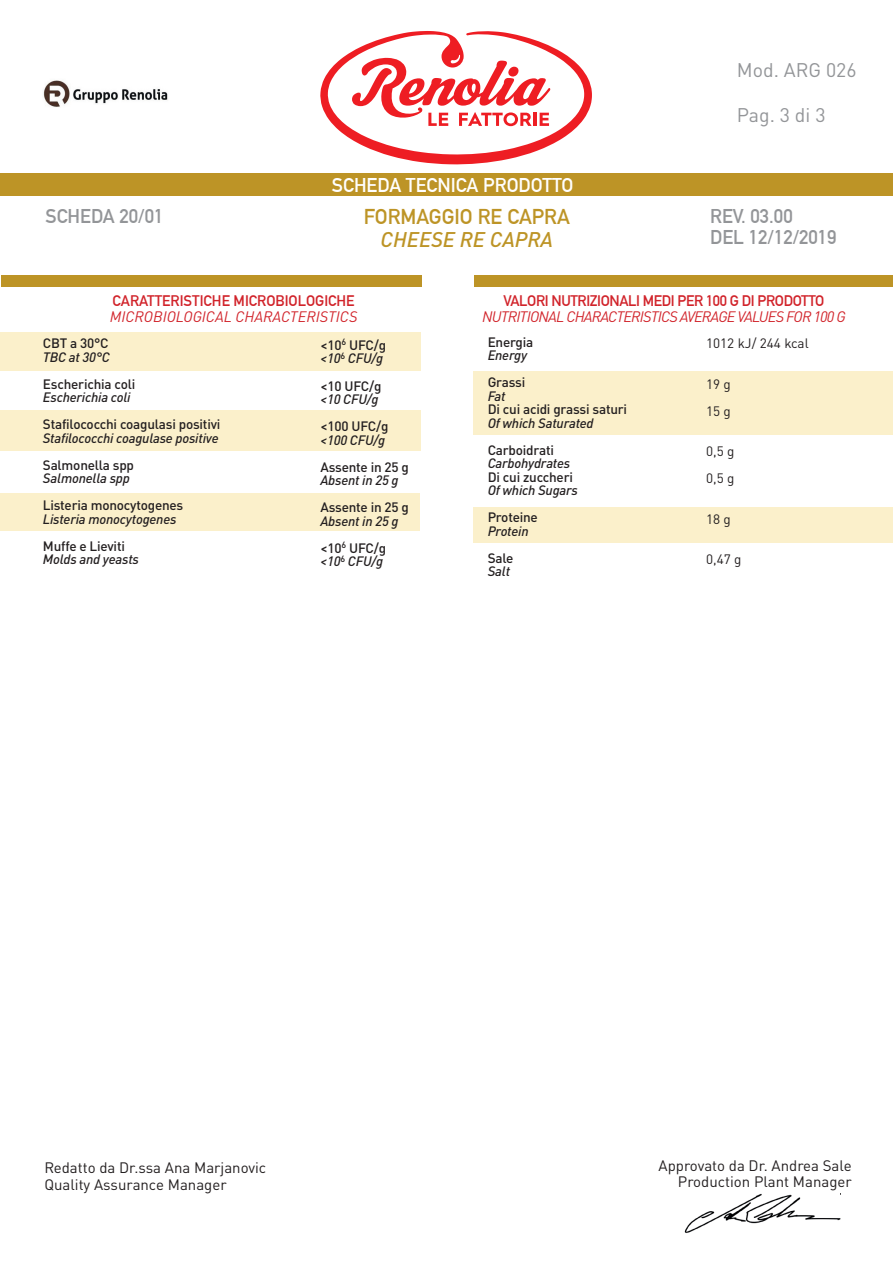
<style>
.page{position:relative;width:893px;height:1263px;background:#fff}
.page>*{position:absolute;margin:0;border:0;box-sizing:border-box;transform-origin:0 0}
.t1{font:700 21px "DIN Alternate";color:#bd9426}
.t2{font:italic 500 21px "DIN Pro";color:#bd9426}
.t3{font:700 19.5px/21px "DIN Alternate";color:#939598}
.t4{font:700 19.5px "DIN Alternate";color:#fff}
.t5{font:19.5px "DIN Pro";color:#939598}
.t6{font:15px/16.5px "DIN Pro";color:#231f20;text-align:right}
.t7{font:italic 15px "DIN Pro";letter-spacing:-.05em;color:#d1232a}
.t8{font:700 15px "DIN Alternate";letter-spacing:-.025em;color:#d1232a}
.t9{font:700 15px "DIN Alternate";color:#d1232a}
.t10{font:italic 15px "DIN Pro";color:#d1232a}
.t11{font:500 13.5px/13.5px "DIN Pro";letter-spacing:-.015em;color:#231f20}
.t12{font:italic 500 13.5px/27px "DIN Pro";letter-spacing:-.015em;color:#231f20}
.t13{font:13.5px/27px "DIN Pro";color:#231f20}
.s1{font-style:italic}
.s2{font-style:normal}
</style>
<div class="page">
<div style="left:0;top:333px;width:420px;height:38px;background:#fbf0cb"></div>
<div style="left:0;top:411px;width:420px;height:40px;background:#fbf0cb"></div>
<div style="left:0;top:493px;width:420px;height:38px;background:#fbf0cb"></div>
<div style="left:474px;top:371px;width:419px;height:64px;background:#fbf0cb"></div>
<div style="left:474px;top:507px;width:419px;height:35px;background:#fbf0cb"></div>
<svg style="left:320px;top:31px;width:272px;height:134px"></svg>
<img style="left:684px;top:1194px;width:156px;height:39px">
<svg style="left:831px;top:1194px;width:9px;height:3px"></svg>
<div style="left:0;top:173px;width:893px;height:23px;background:#bd9426"></div>
<img style="left:43px;top:80px;width:125px;height:27px">
<div style="left:1px;top:275px;width:420px;height:11px;background:#bd9426"></div>
<div style="left:474px;top:275px;width:419px;height:11px;background:#bd9426"></div>
<h2 class="t4" style="left:332px;top:170px;width:243px">SCHEDA TECNICA PRODOTTO</h2>
<h2 class="t3" style="left:45px;top:204px;width:119px">SCHEDA 20/01</h2>
<h1 class="t1" style="left:364px;top:201px;width:208px">FORMAGGIO RE CAPRA</h1>
<h1 class="t2" style="left:381px;top:222px;width:174px">CHEESE RE CAPRA</h1>
<h2 class="t5" style="left:737px;top:55px;width:121px">Mod. ARG 026</h2>
<h2 class="t5" style="left:737px;top:100px;width:90px">Pag. 3 di 3</h2>
<h2 class="t3" style="left:710px;top:204px;width:128px">REV. 03.00<br>DEL 12/12/2019</h2>
<p class="t9" style="left:113px;top:289px;width:243px">CARATTERISTICHE MICROBIOLOGICHE</p>
<p class="t10" style="left:110px;top:305px;width:249px">MICROBIOLOGICAL CHARACTERISTICS</p>
<p class="t11" style="left:43px;top:335px;width:67px">CBT a 30°C</p>
<p class="t12" style="left:43px;top:342px;width:69px">TBC at 30°C</p>
<p class="t11" style="left:43px;top:376px;width:94px">Escherichia coli</p>
<p class="t12" style="left:43px;top:382px;width:89px">Escherichia coli</p>
<p class="t11" style="left:43px;top:416px;width:179px">Stafilococchi coagulasi positivi</p>
<p class="t12" style="left:43px;top:423px;width:177px">Stafilococchi coagulase positive</p>
<p class="t11" style="left:43px;top:457px;width:93px">Salmonella spp</p>
<p class="t12" style="left:43px;top:463px;width:88px">Salmonella spp</p>
<p class="t11" style="left:43px;top:497px;width:142px">Listeria monocytogenes</p>
<p class="t12" style="left:43px;top:504px;width:135px">Listeria monocytogenes</p>
<p class="t11" style="left:43px;top:538px;width:84px">Muffe e Lieviti</p>
<p class="t12" style="left:43px;top:544px;width:97px">Molds and yeasts</p>
<p class="t11" style="left:320px;top:337px;width:67px">&lt;10<sup>6</sup> UFC/g <span class="s1">&lt;10</span><sup>6</sup> <span class="s1">CFU/g</span></p>
<p class="t11" style="left:320px;top:377px;width:62px">&lt;10 UFC/g</p>
<p class="t12" style="left:320px;top:384px;width:60px">&lt;10 CFU/g</p>
<p class="t11" style="left:320px;top:418px;width:69px">&lt;100 UFC/g</p>
<p class="t12" style="left:320px;top:425px;width:66px">&lt;100 CFU/g</p>
<p class="t11" style="left:320px;top:458px;width:90px">Assente in 25 g</p>
<p class="t12" style="left:320px;top:465px;width:80px">Absent in 25 g</p>
<p class="t11" style="left:320px;top:499px;width:90px">Assente in 25 g</p>
<p class="t12" style="left:320px;top:506px;width:80px">Absent in 25 g <span class="s2">&lt;10</span><sup>6</sup> <span class="s2">UFC/g</span></p>
<p class="t12" style="left:320px;top:546px;width:64px">&lt;10<sup>6</sup> CFU/g</p>
<p class="t8" style="left:503px;top:289px;width:323px">VALORI NUTRIZIONALI MEDI PER 100 G DI PRODOTTO</p>
<p class="t7" style="left:482px;top:305px;width:365px">NUTRITIONAL CHARACTERISTICS AVERAGE VALUES FOR 100 G</p>
<p class="t13" style="left:706px;top:328px;width:104px">1012 kJ/ 244 kcal</p>
<p class="t13" style="left:706px;top:369px;width:26px">19 g<br>15 g</p>
<p class="t13" style="left:706px;top:436px;width:30px">0,5 g<br>0,5 g</p>
<p class="t13" style="left:706px;top:504px;width:26px">18 g</p>
<p class="t13" style="left:706px;top:544px;width:37px">0,47 g</p>
<p class="t11" style="left:488px;top:333px;width:47px">Energia</p>
<p class="t12" style="left:488px;top:340px;width:41px">Energy</p>
<p class="t11" style="left:488px;top:374px;width:39px">Grassi</p>
<p class="t12" style="left:488px;top:381px;width:19px">Fat</p>
<p class="t11" style="left:488px;top:401px;width:141px">Di cui acidi grassi saturi</p>
<p class="t12" style="left:488px;top:408px;width:108px">Of which Saturated</p>
<p class="t11" style="left:488px;top:441px;width:68px">Carboidrati</p>
<p class="t12" style="left:488px;top:448px;width:84px">Carbohydrates</p>
<p class="t11" style="left:488px;top:468px;width:87px">Di cui zuccheri</p>
<p class="t12" style="left:488px;top:475px;width:92px">Of which Sugars</p>
<p class="t11" style="left:488px;top:509px;width:52px">Proteine</p>
<p class="t12" style="left:488px;top:516px;width:42px">Protein</p>
<p class="t11" style="left:488px;top:549px;width:27px">Sale</p>
<p class="t12" style="left:488px;top:556px;width:24px">Salt</p>
<p class="t6" style="left:44px;top:1158px;width:223px;text-align:left">Redatto da Dr.ssa Ana Marjanovic<br>Quality Assurance Manager</p>
<p class="t6" style="left:659px;top:1156px;width:195px">Approvato da Dr. Andrea Sale<br>Production Plant Manager</p>
</div>
